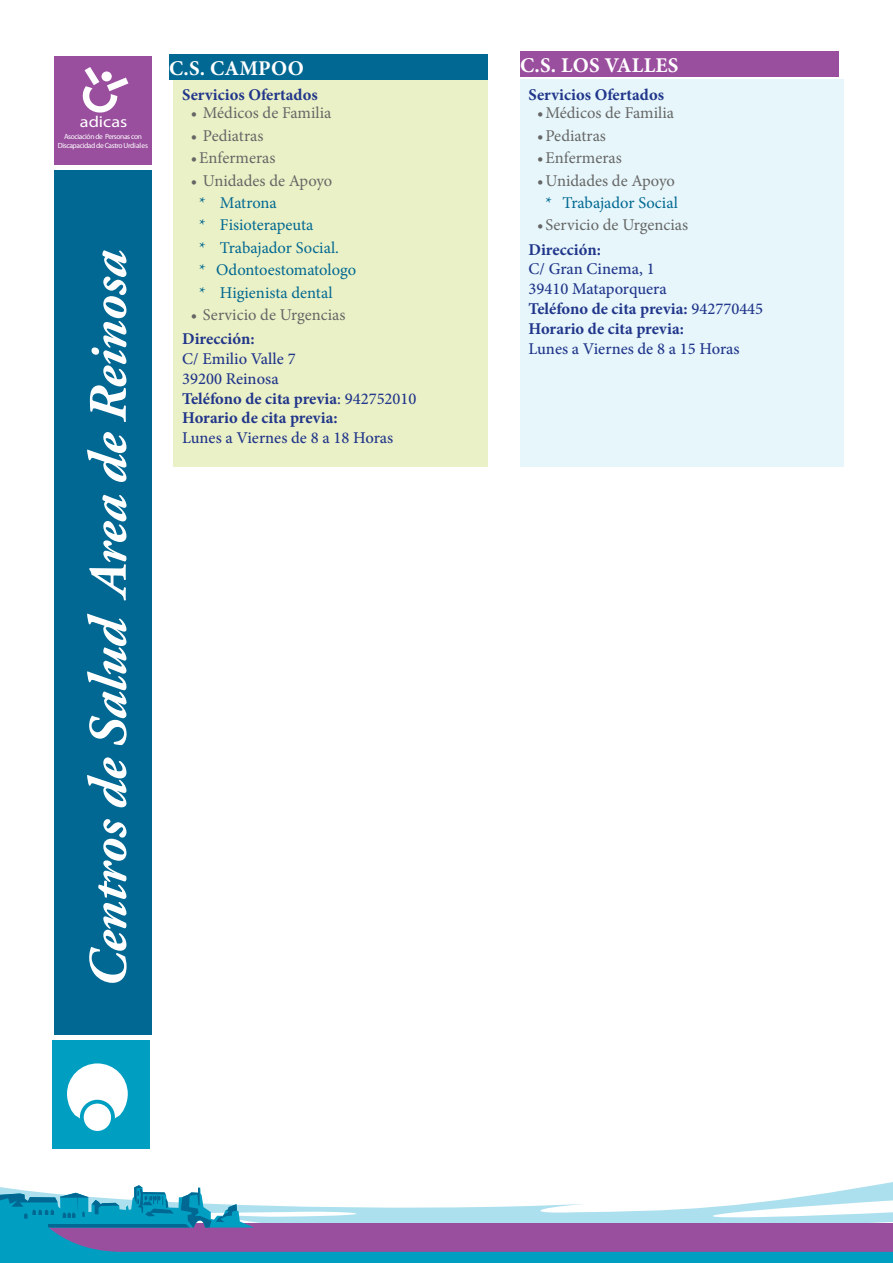
<style>
.page{position:relative;width:893px;height:1263px;background:#fff}
.page>*{position:absolute;margin:0;border:0;box-sizing:border-box;transform-origin:0 0}
.t1{font:italic 700 54px "Adobe Garamond Pro";color:#fff}
.t2{font:700 21px "Minion Pro";letter-spacing:.01em;color:#fff}
.t3{font:700 16.5px/19.8px "Minion Pro";color:#21368b}
.t4{font:16.5px "Minion Pro";color:#666}
.t5{font:16.5px/22.4px "Minion Pro";color:#006892}
.t6{font:500 16.5px "Minion Pro";color:#21368b}
.t7{font:15.9px "Myriad Pro";color:#fff;scale:1.15 1}
.t8{font:7.5px/9px "Myriad Pro";letter-spacing:-.05em;color:#fff;text-align:center}
.s1{font-weight:500}
</style>
<div class="page">
<svg style="left:0;top:1185px;width:893px;height:78px"></svg>
<svg style="left:0;top:1185px;width:242px;height:46px"></svg>
<div style="left:52px;top:1040px;width:98px;height:108px;background:#009fc2"></div>
<svg style="left:67px;top:1063px;width:61px;height:55px"></svg>
<div style="left:84px;top:1103px;width:27px;height:28px;background:#fff;border-radius:50%"></div>
<div style="left:54px;top:170px;width:98px;height:864px;background:#006892"></div>
<div style="left:54px;top:56px;width:98px;height:108px;background:#9a4e9e"></div>
<svg style="left:83px;top:67px;width:45px;height:46px"></svg>
<div style="left:174px;top:80px;width:314px;height:387px;background:#ebf1c6"></div>
<div style="left:169px;top:54px;width:319px;height:26px;background:#006892"></div>
<div style="left:520px;top:80px;width:323px;height:387px;background:#e6f6fa"></div>
<div style="left:520px;top:51px;width:319px;height:26px;background:#9a4e9e"></div>
<p class="t7" style="left:80px;top:112px;width:43px">adicas</p>
<p class="t8" style="left:58px;top:132px;width:92px">Asociación de Personas con<br>Discapacidad de Castro Urdiales</p>
<h1 class="t1" style="left:77px;top:988px;width:739px;rotate:-90deg">Centros de Salud Area de Reinosa</h1>
<p class="t2" style="left:169px;top:53px;width:136px">C.S. CAMPOO</p>
<p class="t3" style="left:182px;top:85px;width:137px">Servicios Ofertados</p>
<p class="t4" style="left:191px;top:102px;width:142px">• Médicos de Familia</p>
<p class="t4" style="left:191px;top:124px;width:74px">• Pediatras</p>
<p class="t4" style="left:191px;top:147px;width:86px">• Enfermeras</p>
<p class="t4" style="left:191px;top:169px;width:143px">• Unidades de Apoyo</p>
<p class="t5" style="left:199px;top:192px;width:158px">* Matrona<br>* Fisioterapeuta<br>* Trabajador Social.<br>* Odontoestomatologo * Higienista dental</p>
<p class="t4" style="left:191px;top:304px;width:156px">• Servicio de Urgencias</p>
<p class="t3" style="left:182px;top:329px;width:74px">Dirección:</p>
<p class="t3" style="left:182px;top:349px;width:236px"><span class="s1">C/ Emilio Valle 7<br>39200 Reinosa<br></span>Teléfono de cita previa<span class="s1">: 942752010<br></span>Horario de cita previa:</p>
<p class="t6" style="left:182px;top:427px;width:213px">Lunes a Viernes de 8 a 18 Horas</p>
<p class="t2" style="left:520px;top:50px;width:160px">C.S. LOS VALLES</p>
<p class="t3" style="left:529px;top:85px;width:137px">Servicios Ofertados</p>
<p class="t4" style="left:537px;top:102px;width:139px">• Médicos de Familia</p>
<p class="t4" style="left:537px;top:124px;width:70px">• Pediatras</p>
<p class="t4" style="left:537px;top:147px;width:86px">• Enfermeras</p>
<p class="t4" style="left:537px;top:169px;width:139px">• Unidades de Apoyo</p>
<p class="t5" style="left:546px;top:192px;width:134px">* Trabajador Social</p>
<p class="t4" style="left:537px;top:214px;width:152px">• Servicio de Urgencias</p>
<p class="t3" style="left:529px;top:239px;width:74px">Dirección:</p>
<p class="t3" style="left:529px;top:259px;width:236px"><span class="s1">C/ Gran Cinema, 1<br>39410 Mataporquera<br></span>Teléfono de cita previa: <span class="s1">942770445<br></span>Horario de cita previa:</p>
<p class="t6" style="left:529px;top:337px;width:213px">Lunes a Viernes de 8 a 15 Horas</p>
</div>
